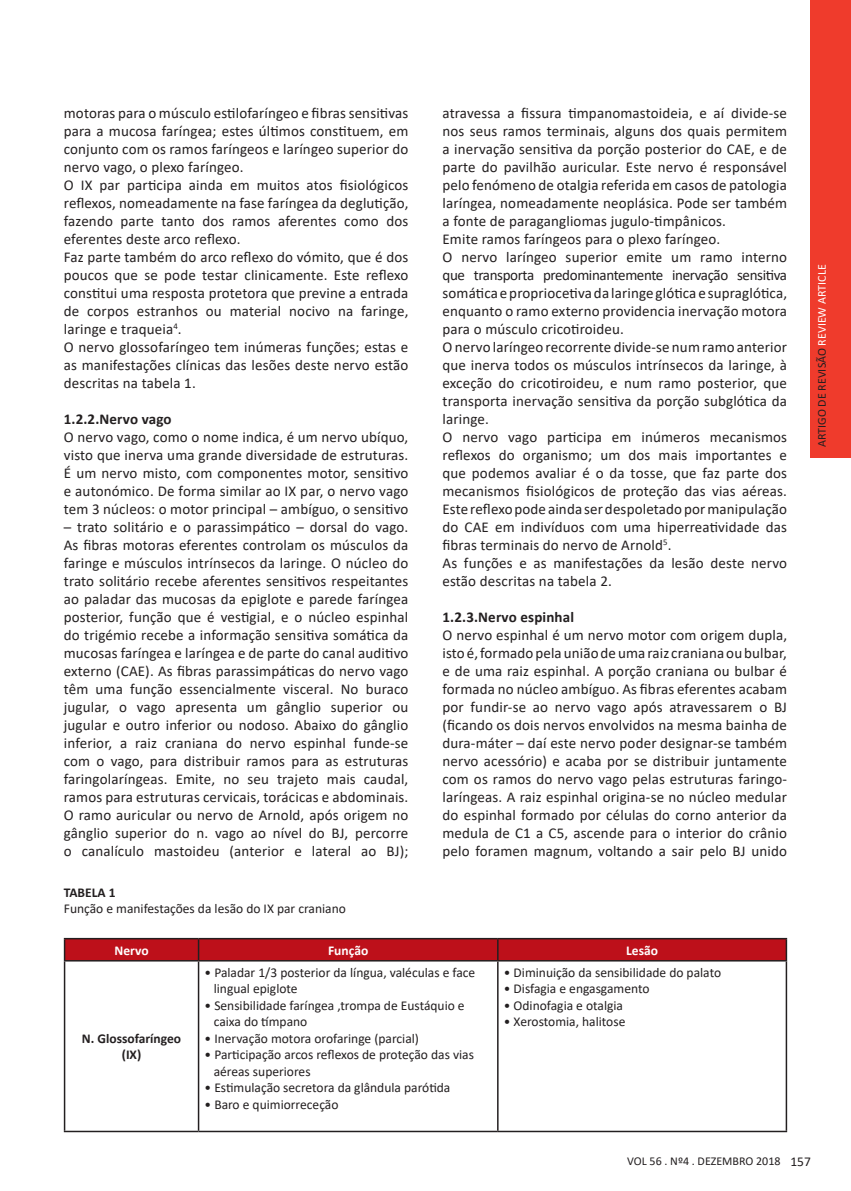
<style>
.page{position:relative;width:851px;height:1191px;background:#fff}
.page>*{position:absolute;margin:0;border:0;box-sizing:border-box;transform-origin:0 0}
.MIOLO_1º_PARAGRAFO{font:15px/18px "Calibri";letter-spacing:.01em;color:#231f20;text-align:justify}
.MIOLO_1º_PARAGRAFO-2{font:700 15px "Calibri";letter-spacing:.01em;color:#231f20}
.EDITORIAL{font:13.5px "Calibri";color:#231f20}
.EDITORIAL-2{font:700 13.5px "Calibri";color:#231f20}
.EDITORIAL-3{font:700 13.5px "Calibri";color:#fff}
.t1{font:12px "Calibri";color:#231f20}
.s1{color:#fff}
.s2{font-size:13.5px}
</style>
<div class="page">
<div style="left:809px;top:0;width:41px;height:458px;background:#ef3b2c"></div>
<hr style="left:497px;top:938px;width:290px;height:1px;background:#231f20">
<svg style="left:64px;top:938px;width:721px;height:22px;background:#b2111a"></svg>
<hr style="left:785px;top:939px;width:2px;height:21px;background:#231f20">
<hr style="left:64px;top:960px;width:134px;height:1px;background:#231f20">
<hr style="left:64px;top:961px;width:1px;height:169px;background:#231f20">
<hr style="left:198px;top:960px;width:299px;height:1px;background:#231f20">
<hr style="left:198px;top:961px;width:1px;height:169px;background:#231f20">
<hr style="left:497px;top:960px;width:290px;height:1px;background:#231f20">
<hr style="left:497px;top:961px;width:1px;height:169px;background:#231f20">
<hr style="left:785px;top:961px;width:2px;height:169px;background:#231f20">
<hr style="left:64px;top:1130px;width:134px;height:2px;background:#231f20">
<hr style="left:198px;top:1130px;width:299px;height:2px;background:#231f20">
<hr style="left:497px;top:1130px;width:290px;height:2px;background:#231f20">
<p class="MIOLO_1º_PARAGRAFO" style="left:64px;top:103px;width:346px">motoras para o músculo estilofaríngeo e fibras sensitivas para a mucosa faríngea; estes últimos constituem, em conjunto com os ramos faríngeos e laríngeo superior do nervo vago, o plexo faríngeo.</p>
<p class="MIOLO_1º_PARAGRAFO" style="left:64px;top:175px;width:346px">O IX par participa ainda em muitos atos fisiológicos reflexos, nomeadamente na fase faríngea da deglutição, fazendo parte tanto dos ramos aferentes como dos eferentes deste arco reflexo.</p>
<p class="MIOLO_1º_PARAGRAFO" style="left:64px;top:247px;width:346px">Faz parte também do arco reflexo do vómito, que é dos poucos que se pode testar clinicamente. Este reflexo constitui uma resposta protetora que previne a entrada de corpos estranhos ou material nocivo na faringe, laringe e traqueia<sup>4</sup>.</p>
<p class="MIOLO_1º_PARAGRAFO" style="left:64px;top:337px;width:346px">O nervo glossofaríngeo tem inúmeras funções; estas e as manifestações clínicas das lesões deste nervo estão descritas na tabela 1.</p>
<p class="MIOLO_1º_PARAGRAFO-2" style="left:64px;top:408px;width:109px">1.2.2.Nervo vago</p>
<p class="MIOLO_1º_PARAGRAFO" style="left:64px;top:427px;width:346px">O nervo vago, como o nome indica, é um nervo ubíquo, visto que inerva uma grande diversidade de estruturas.<br>É um nervo misto, com componentes motor, sensitivo e autonómico. De forma similar ao IX par, o nervo vago tem 3 núcleos: o motor principal – ambíguo, o sensitivo</p>
<p class="MIOLO_1º_PARAGRAFO" style="left:64px;top:517px;width:346px">– trato solitário e o parassimpático – dorsal do vago.<br>As fibras motoras eferentes controlam os músculos da faringe e músculos intrínsecos da laringe. O núcleo do trato solitário recebe aferentes sensitivos respeitantes ao paladar das mucosas da epiglote e parede faríngea posterior, função que é vestigial, e o núcleo espinhal do trigémio recebe a informação sensitiva somática da mucosas faríngea e laríngea e de parte do canal auditivo externo (CAE). As fibras parassimpáticas do nervo vago têm uma função essencialmente visceral. No buraco jugular, o vago apresenta um gânglio superior ou jugular e outro inferior ou nodoso. Abaixo do gânglio inferior, a raiz craniana do nervo espinhal funde-se com o vago, para distribuir ramos para as estruturas faringolaríngeas. Emite, no seu trajeto mais caudal, ramos para estruturas cervicais, torácicas e abdominais.</p>
<p class="MIOLO_1º_PARAGRAFO" style="left:64px;top:805px;width:346px">O ramo auricular ou nervo de Arnold, após origem no gânglio superior do n. vago ao nível do BJ, percorre o canalículo mastoideu (anterior e lateral ao BJ);</p>
<p class="MIOLO_1º_PARAGRAFO" style="left:442px;top:103px;width:346px">atravessa a fissura timpanomastoideia, e aí divide-se nos seus ramos terminais, alguns dos quais permitem a inervação sensitiva da porção posterior do CAE, e de parte do pavilhão auricular. Este nervo é responsável pelo fenómeno de otalgia referida em casos de patologia laríngea, nomeadamente neoplásica. Pode ser também a fonte de paragangliomas jugulo-timpânicos.</p>
<p class="MIOLO_1º_PARAGRAFO" style="left:442px;top:229px;width:279px">Emite ramos faríngeos para o plexo faríngeo.</p>
<p class="MIOLO_1º_PARAGRAFO" style="left:442px;top:247px;width:346px">O nervo laríngeo superior emite um ramo interno que transporta predominantemente inervação sensitiva somática e propriocetiva da laringe glótica e supraglótica, enquanto o ramo externo providencia inervação motora para o músculo cricotiroideu.</p>
<p class="MIOLO_1º_PARAGRAFO" style="left:442px;top:337px;width:346px">O nervo laríngeo recorrente divide-se num ramo anterior que inerva todos os músculos intrínsecos da laringe, à exceção do cricotiroideu, e num ramo posterior, que transporta inervação sensitiva da porção subglótica da laringe.</p>
<p class="MIOLO_1º_PARAGRAFO" style="left:442px;top:427px;width:346px">O nervo vago participa em inúmeros mecanismos reflexos do organismo; um dos mais importantes e que podemos avaliar é o da tosse, que faz parte dos mecanismos fisiológicos de proteção das vias aéreas.<br>Este reflexo pode ainda ser despoletado por manipulação do CAE em indivíduos com uma hiperreatividade das fibras terminais do nervo de Arnold<sup>5</sup>.</p>
<p class="MIOLO_1º_PARAGRAFO" style="left:442px;top:553px;width:346px">As funções e as manifestações da lesão deste nervo estão descritas na tabela 2.</p>
<p class="MIOLO_1º_PARAGRAFO-2" style="left:442px;top:606px;width:133px">1.2.3.Nervo espinhal</p>
<p class="MIOLO_1º_PARAGRAFO" style="left:442px;top:625px;width:346px">O nervo espinhal é um nervo motor com origem dupla, isto é, formado pela união de uma raiz craniana ou bulbar, e de uma raiz espinhal. A porção craniana ou bulbar é formada no núcleo ambíguo. As fibras eferentes acabam por fundir-se ao nervo vago após atravessarem o BJ (ficando os dois nervos envolvidos na mesma bainha de dura-máter – daí este nervo poder designar-se também nervo acessório) e acaba por se distribuir juntamente com os ramos do nervo vago pelas estruturas faringo&shy;laríngeas. A raiz espinhal origina-se no núcleo medular do espinhal formado por células do corno anterior da medula de C1 a C5, ascende para o interior do crânio pelo foramen magnum, voltando a sair pelo BJ unido</p>
<p class="EDITORIAL-2" style="left:64px;top:883px;width:53px">TABELA 1</p>
<p class="EDITORIAL" style="left:64px;top:899px;width:283px">Função e manifestações da lesão do IX par craniano</p>
<p class="EDITORIAL-3" style="left:114px;top:940px;width:36px">Nervo</p>
<p class="EDITORIAL-3" style="left:328px;top:940px;width:42px">Função</p>
<p class="EDITORIAL-3" style="left:626px;top:940px;width:33px">Lesão</p>
<p class="EDITORIAL-2" style="left:82px;top:1029px;width:101px">N. Glossofaríngeo</p>
<p class="EDITORIAL-2" style="left:122px;top:1045px;width:21px">(IX)</p>
<p class="EDITORIAL" style="left:204px;top:963px;width:272px">• Paladar 1/3 posterior da língua, valéculas e face</p>
<p class="EDITORIAL" style="left:214px;top:979px;width:85px">lingual epiglote</p>
<p class="EDITORIAL" style="left:204px;top:996px;width:261px">• Sensibilidade faríngea ,trompa de Eustáquio e</p>
<p class="EDITORIAL" style="left:214px;top:1012px;width:95px">caixa do tímpano</p>
<p class="EDITORIAL" style="left:204px;top:1029px;width:216px">• Inervação motora orofaringe (parcial)</p>
<p class="EDITORIAL" style="left:204px;top:1045px;width:271px">• Participação arcos reflexos de proteção das vias</p>
<p class="EDITORIAL" style="left:214px;top:1062px;width:98px">aéreas superiores</p>
<p class="EDITORIAL" style="left:204px;top:1078px;width:247px">• Estimulação secretora da glândula parótida</p>
<p class="EDITORIAL" style="left:204px;top:1095px;width:135px">• Baro e quimiorreceção</p>
<p class="EDITORIAL" style="left:503px;top:963px;width:219px">• Diminuição da sensibilidade do palato</p>
<p class="EDITORIAL" style="left:503px;top:979px;width:147px">• Disfagia e engasgamento</p>
<p class="EDITORIAL" style="left:503px;top:996px;width:121px">• Odinofagia e otalgia</p>
<p class="EDITORIAL" style="left:503px;top:1012px;width:123px">• Xerostomia, halitose</p>
<p class="t1" style="left:813px;top:447px;width:184px;rotate:-90deg">ARTIGO DE REVISÃO <span class="s1">REVIEW ARTICLE</span></p>
<p class="t1" style="left:627px;top:1152px;width:185px">VOL 56 . Nº4 . DEZEMBRO 2018 <span class="s2">157</span></p>
</div>
